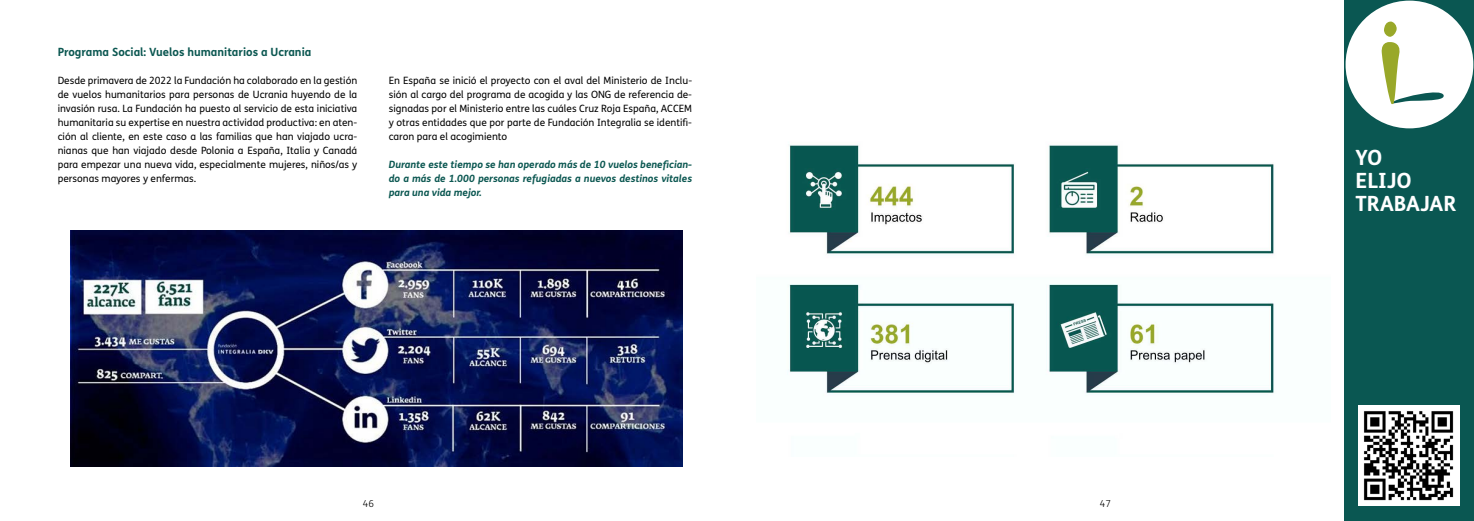
<style>
.page{position:relative;width:1474px;height:521px;background:#fff}
.page>*{position:absolute;margin:0;border:0;box-sizing:border-box;transform-origin:0 0}
.t1{font:700 21px/22.8px "FS Me Pro";color:#fff}
.t2{font:700 11.38px "FS Me Pro";color:#0b5751}
.t3{font:10.06px/14px "FS Me Pro";color:#000;text-align:justify}
.t4{font:italic 700 10.06px/14px "FS Me Pro";color:#0b5751;text-align:justify}
.t5{font:300 9.62px "FS Me Pro";color:#000}
</style>
<div class="page">
<img style="left:70px;top:231px;width:612px;height:235px">
<img style="left:787px;top:144px;width:487px;height:251px">
<div style="left:1344px;top:0;width:129px;height:521px;background:#0a5752"></div>
<div style="left:1345px;top:1px;width:128px;height:127px;background:#fff;border-radius:50%"></div>
<svg style="left:1381px;top:21px;width:63px;height:83px"></svg>
<div style="left:1357px;top:405px;width:101px;height:100px;background:#fff"></div>
<img style="left:1363px;top:411px;width:91px;height:90px">
<p class="t2" style="left:58px;top:43px;width:255px">Programa Social: Vuelos humanitarios a Ucrania</p>
<p class="t3" style="left:58px;top:73px;width:301px">Desde primavera de 2022 la Fundación ha colaborado en la gestión de vuelos humanitarios para personas de Ucrania huyendo de la invasión rusa. La Fundación ha puesto al servicio de esta iniciativa humanitaria su expertise en nuestra actividad productiva: en aten&shy;ción al cliente, en este caso a las familias que han viajado ucra&shy;nianas que han viajado desde Polonia a España, Italia y Canadá para empezar una nueva vida, especialmente mujeres, niños/as y personas mayores y enfermas.</p>
<p class="t3" style="left:389px;top:73px;width:305px">En España se inició el proyecto con el aval del Ministerio de Inclu&shy;sión al cargo del programa de acogida y las ONG de referencia de&shy;signadas por el Ministerio entre las cuáles Cruz Roja España, ACCEM y otras entidades que por parte de Fundación Integralia se identifi&shy;caron para el acogimiento</p>
<p class="t4" style="left:389px;top:157px;width:305px">Durante este tiempo se han operado más de 10 vuelos benefician&shy;do a más de 1.000 personas refugiadas a nuevos destinos vitales para una vida mejor.</p>
<h1 class="t1" style="left:1355px;top:145px;width:102px">YO<br>ELIJO<br>TRABAJAR</h1>
<p class="t5" style="left:363px;top:497px;width:13px">46</p>
<p class="t5" style="left:1099px;top:497px;width:13px">47</p>
</div>
